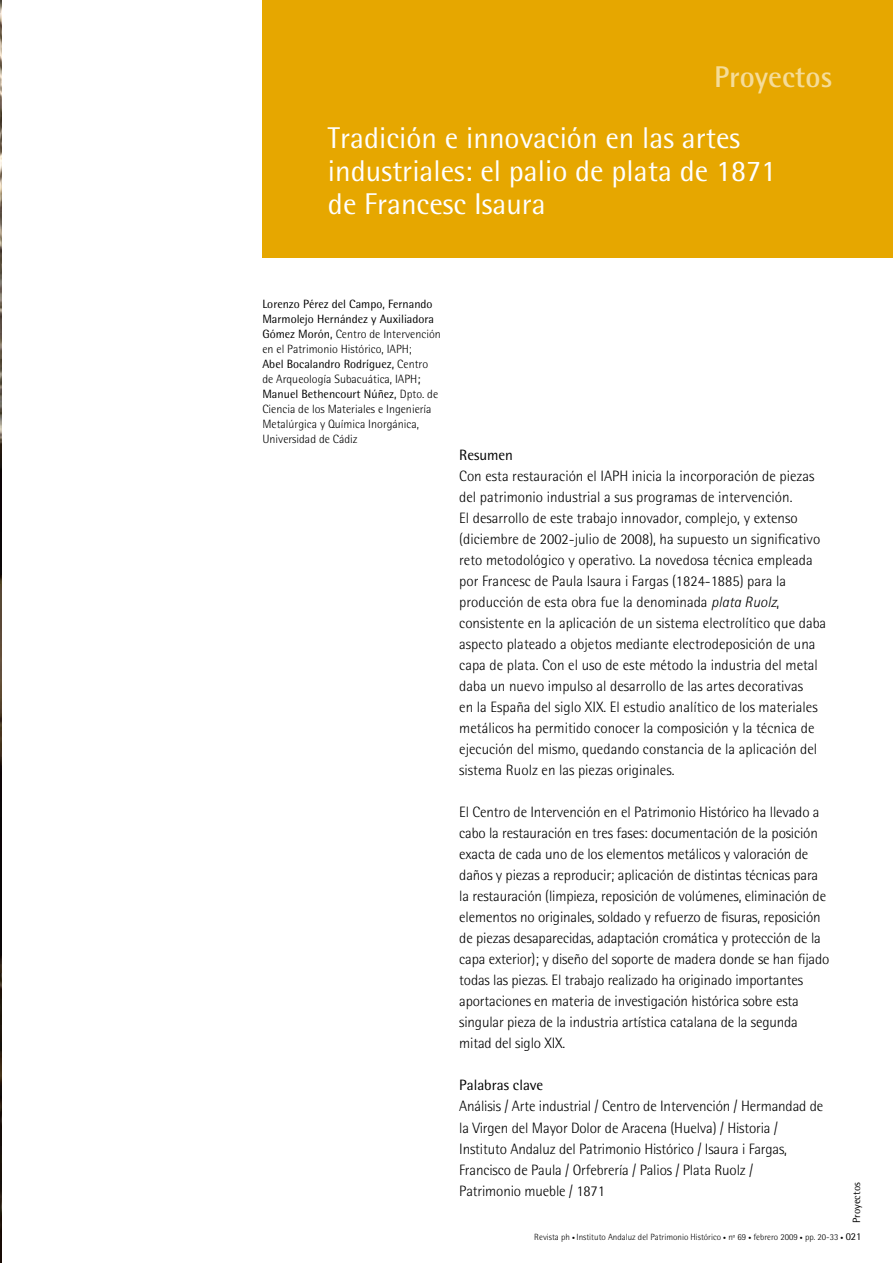
<style>
.page{position:relative;width:893px;height:1263px;background:#fff}
.page>*{position:absolute;margin:0;border:0;box-sizing:border-box;transform-origin:0 0}
.t1{font:30px/33px "Rotis Semi Sans";color:#fff}
.t2{font:700 30px "Rotis Semi Sans";color:#f5dc99}
.t3{font:300 15px/21px "Rotis Semi Sans";letter-spacing:-.01em;color:#000}
.t4{font:15px "Rotis Semi Sans";color:#000}
.t5{font:300 12px/15px "Rotis Semi Sans";color:#000}
.t6{font:10.5px "Rotis Semi Sans";color:#000}
.t7{font:300 9px "Rotis Semi Sans";color:#000}
.s1{font-weight:400}
.s2{font-style:italic}
.s3{font-size:6px}
.s4{font-weight:400;font-size:10.5px}
</style>
<div class="page">
<div style="left:262px;top:0;width:630px;height:257px;background:#e6a700"></div>
<img style="left:0;top:3px;width:2px;height:1259px">
<h1 class="t2" style="left:714px;top:58px;width:120px">Proyectos</h1>
<h1 class="t1" style="left:328px;top:121px;width:449px">Tradición e innovación en las artes industriales: el palio de plata de 1871 de Francesc Isaura</h1>
<p class="t5" style="left:262px;top:296px;width:180px"><span class="s1">Lorenzo Pérez del Campo, Fernando Marmolejo Hernández y Auxiliadora Gómez Morón,</span> Centro de Intervención en el Patrimonio Histórico, IAPH;<br><span class="s1">Abel Bocalandro Rodríguez,</span> Centro de Arqueología Subacuática, IAPH<span class="s1">; Manuel Bethencourt Núñez,</span> Dpto. de Ciencia de los Materiales e Ingeniería Metalúrgica y Química Inorgánica, Universidad de Cádiz</p>
<p class="t4" style="left:459px;top:446px;width:55px">Resumen</p>
<p class="t3" style="left:459px;top:465px;width:368px">Con esta restauración el IAPH inicia la incorporación de piezas del patrimonio industrial a sus programas de intervención.<br>El desarrollo de este trabajo innovador, complejo, y extenso (diciembre de 2002-julio de 2008), ha supuesto un significativo reto metodológico y operativo. La novedosa técnica empleada por Francesc de Paula Isaura i Fargas (1824-1885) para la producción de esta obra fue la denominada <span class="s2">plata Ruolz</span>, consistente en la aplicación de un sistema electrolítico que daba aspecto plateado a objetos mediante electrodeposición de una capa de plata. Con el uso de este método la industria del metal daba un nuevo impulso al desarrollo de las artes decorativas<br>en la España del siglo XIX. El estudio analítico de los materiales metálicos ha permitido conocer la composición y la técnica de ejecución del mismo, quedando constancia de la aplicación del sistema Ruolz en las piezas originales.</p>
<p class="t3" style="left:459px;top:801px;width:371px">El Centro de Intervención en el Patrimonio Histórico ha llevado a cabo la restauración en tres fases: documentación de la posición exacta de cada uno de los elementos metálicos y valoración de daños y piezas a reproducir; aplicación de distintas técnicas para la restauración (limpieza, reposición de volúmenes, eliminación de elementos no originales, soldado y refuerzo de fisuras, reposición de piezas desaparecidas, adaptación cromática y protección de la capa exterior); y diseño del soporte de madera donde se han fijado todas las piezas. El trabajo realizado ha originado importantes aportaciones en materia de investigación histórica sobre esta singular pieza de la industria artística catalana de la segunda mitad del siglo XIX.</p>
<p class="t4" style="left:459px;top:1076px;width:86px">Palabras clave</p>
<p class="t3" style="left:459px;top:1095px;width:365px">Análisis / Arte industrial / Centro de Intervención / Hermandad de la Virgen del Mayor Dolor de Aracena (Huelva) / Historia / Instituto Andaluz del Patrimonio Histórico / Isaura i Fargas, Francisco de Paula / Orfebrería / Palios / Plata Ruolz /<br>Patrimonio mueble / 1871</p>
<p class="t6" style="left:850px;top:1222px;width:42px;rotate:-90deg">Proyectos</p>
<p class="t7" style="left:534px;top:1231px;width:328px">Revista ph <span class="s3">•</span> Instituto Andaluz del Patrimonio Histórico <span class="s3">•</span> nº 69 <span class="s3">•</span> febrero 2009 <span class="s3">•</span> pp. 20-33 <span class="s3">•</span> <span class="s4">021</span></p>
</div>
